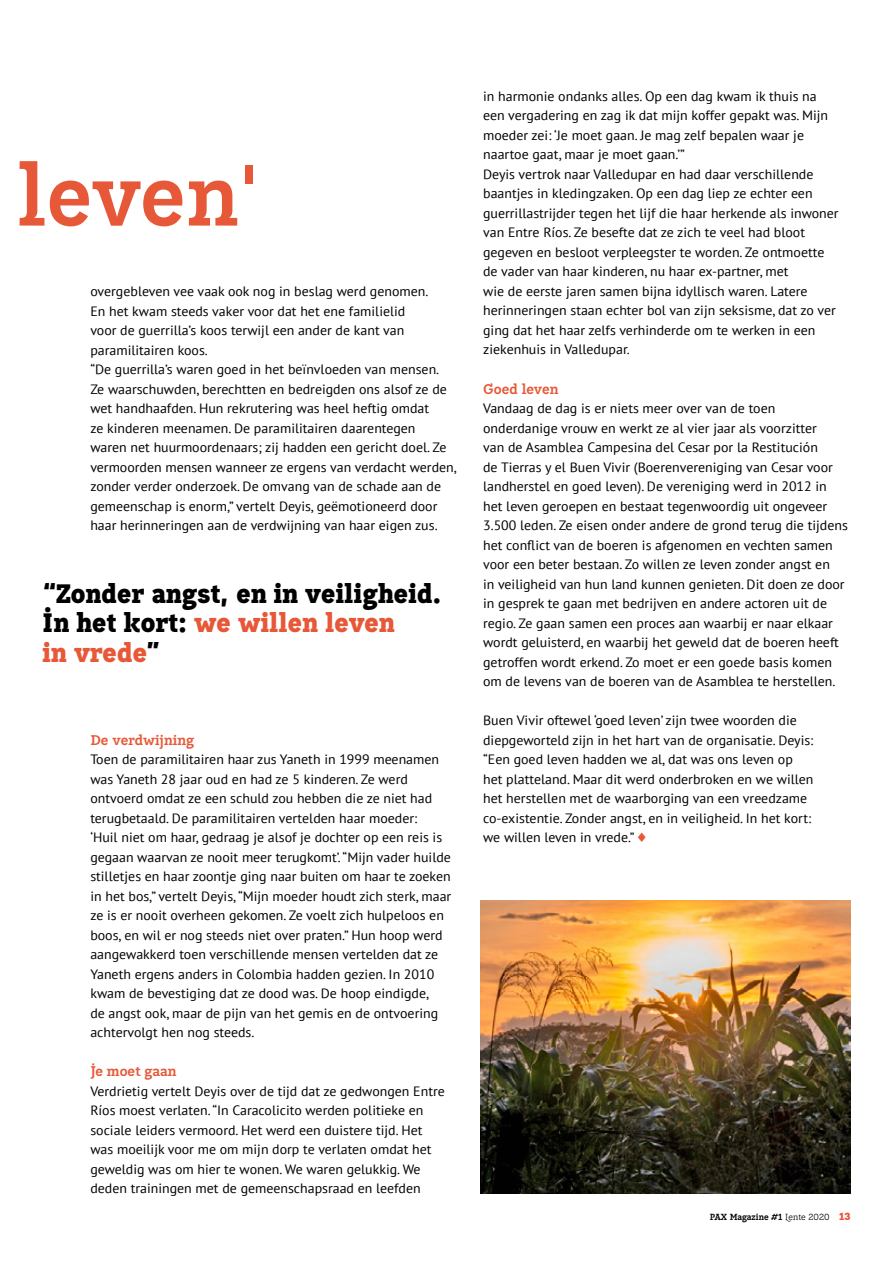
<style>
.page{position:relative;width:893px;height:1263px;background:#fff}
.page>*{position:absolute;margin:0;border:0;box-sizing:border-box;transform-origin:0 0}
.t1{font:700 87px "Lean OFY";color:#e75838}
.t2{font:900 27px/29.2px "Lean OFY";letter-spacing:.01em;color:#000}
.t3{font:700 14.25px "Lean OFY";color:#e75838}
.t4{font:13.5px/19.5px "PT Sans";color:#000}
.t5{font:700 9px "Lean OFY";color:#000}
.s1{color:#e75838}
.s2{font-weight:400}
.s3{font-weight:900;font-size:10.5px;color:#e75838}
</style>
<div class="page">
<img style="left:480px;top:901px;width:370px;height:292px">
<h1 class="t1" style="left:18px;top:141px;width:243px">leven'</h1>
<p class="t4" style="left:90px;top:281px;width:368px">overgebleven vee vaak ook nog in beslag werd genomen.<br>En het kwam steeds vaker voor dat het ene familielid<br>voor de guerrilla’s koos terwijl een ander de kant van paramilitairen koos.<br>“De guerrilla’s waren goed in het beïnvloeden van mensen.<br>Ze waarschuwden, berechtten en bedreigden ons alsof ze de wet handhaafden. Hun rekrutering was heel heftig omdat<br>ze kinderen meenamen. De paramilitairen daarentegen<br>waren net huurmoordenaars; zij hadden een gericht doel. Ze vermoorden mensen wanneer ze ergens van verdacht werden, zonder verder onderzoek. De omvang van de schade aan de gemeenschap is enorm,” vertelt Deyis, geëmotioneerd door haar herinneringen aan de verdwijning van haar eigen zus.</p>
<h2 class="t2" style="left:43px;top:579px;width:400px">“Zonder angst, en in veiligheid.<br>In het kort: <span class="s1">we willen leven<br>in vrede</span>”</h2>
<p class="t3" style="left:90px;top:731px;width:105px">De verdwijning</p>
<p class="t4" style="left:90px;top:749px;width:362px">Toen de paramilitairen haar zus Yaneth in 1999 meenamen was Yaneth 28 jaar oud en had ze 5 kinderen. Ze werd ontvoerd omdat ze een schuld zou hebben die ze niet had terugbetaald. De paramilitairen vertelden haar moeder:<br>‘Huil niet om haar, gedraag je alsof je dochter op een reis is gegaan waarvan ze nooit meer terugkomt’. “Mijn vader huilde stilletjes en haar zoontje ging naar buiten om haar te zoeken in het bos,” vertelt Deyis, “Mijn moeder houdt zich sterk, maar ze is er nooit overheen gekomen. Ze voelt zich hulpeloos en boos, en wil er nog steeds niet over praten.” Hun hoop werd aangewakkerd toen verschillende mensen vertelden dat ze Yaneth ergens anders in Colombia hadden gezien. In 2010 kwam de bevestiging dat ze dood was. De hoop eindigde,<br>de angst ook, maar de pijn van het gemis en de ontvoering achtervolgt hen nog steeds.</p>
<p class="t3" style="left:90px;top:1062px;width:88px">Je moet gaan</p>
<p class="t4" style="left:90px;top:1081px;width:356px">Verdrietig vertelt Deyis over de tijd dat ze gedwongen Entre Ríos moest verlaten. “In Caracolicito werden politieke en sociale leiders vermoord. Het werd een duistere tijd. Het was moeilijk voor me om mijn dorp te verlaten omdat het geweldig was om hier te wonen. We waren gelukkig. We deden trainingen met de gemeenschapsraad en leefden</p>
<p class="t4" style="left:483px;top:86px;width:357px">in harmonie ondanks alles. Op een dag kwam ik thuis na een vergadering en zag ik dat mijn koffer gepakt was. Mijn moeder zei: ‘Je moet gaan. Je mag zelf bepalen waar je naartoe gaat, maar je moet gaan.’”<br>Deyis vertrok naar Valledupar en had daar verschillende baantjes in kledingzaken. Op een dag liep ze echter een guerrillastrijder tegen het lijf die haar herkende als inwoner van Entre Ríos. Ze besefte dat ze zich te veel had bloot gegeven en besloot verpleegster te worden. Ze ontmoette de vader van haar kinderen, nu haar ex-partner, met<br>wie de eerste jaren samen bijna idyllisch waren. Latere herinneringen staan echter bol van zijn seksisme, dat zo ver ging dat het haar zelfs verhinderde om te werken in een ziekenhuis in Valledupar.</p>
<p class="t3" style="left:483px;top:380px;width:77px">Goed leven</p>
<p class="t4" style="left:483px;top:398px;width:366px">Vandaag de dag is er niets meer over van de toen onderdanige vrouw en werkt ze al vier jaar als voorzitter<br>van de Asamblea Campesina del Cesar por la Restitución<br>de Tierras y el Buen Vivir (Boerenvereniging van Cesar voor landherstel en goed leven). De vereniging werd in 2012 in het leven geroepen en bestaat tegenwoordig uit ongeveer 3.500 leden. Ze eisen onder andere de grond terug die tijdens het conflict van de boeren is afgenomen en vechten samen voor een beter bestaan. Zo willen ze leven zonder angst en<br>in veiligheid van hun land kunnen genieten. Dit doen ze door in gesprek te gaan met bedrijven en andere actoren uit de regio. Ze gaan samen een proces aan waarbij er naar elkaar wordt geluisterd, en waarbij het geweld dat de boeren heeft getroffen wordt erkend. Zo moet er een goede basis komen om de levens van de boeren van de Asamblea te herstellen.</p>
<p class="t4" style="left:483px;top:710px;width:332px">Buen Vivir oftewel ‘goed leven’ zijn twee woorden die diepgeworteld zijn in het hart van de organisatie. Deyis: “Een goed leven hadden we al, dat was ons leven op het platteland. Maar dit werd onderbroken en we willen het herstellen met de waarborging van een vreedzame co-existentie. Zonder angst, en in veiligheid. In het kort: we willen leven in vrede.”</p>
<p class="t5" style="left:710px;top:1212px;width:142px">PAX Magazine #1 <span class="s2">Lente 2020</span> <span class="s3">13</span></p>
</div>
